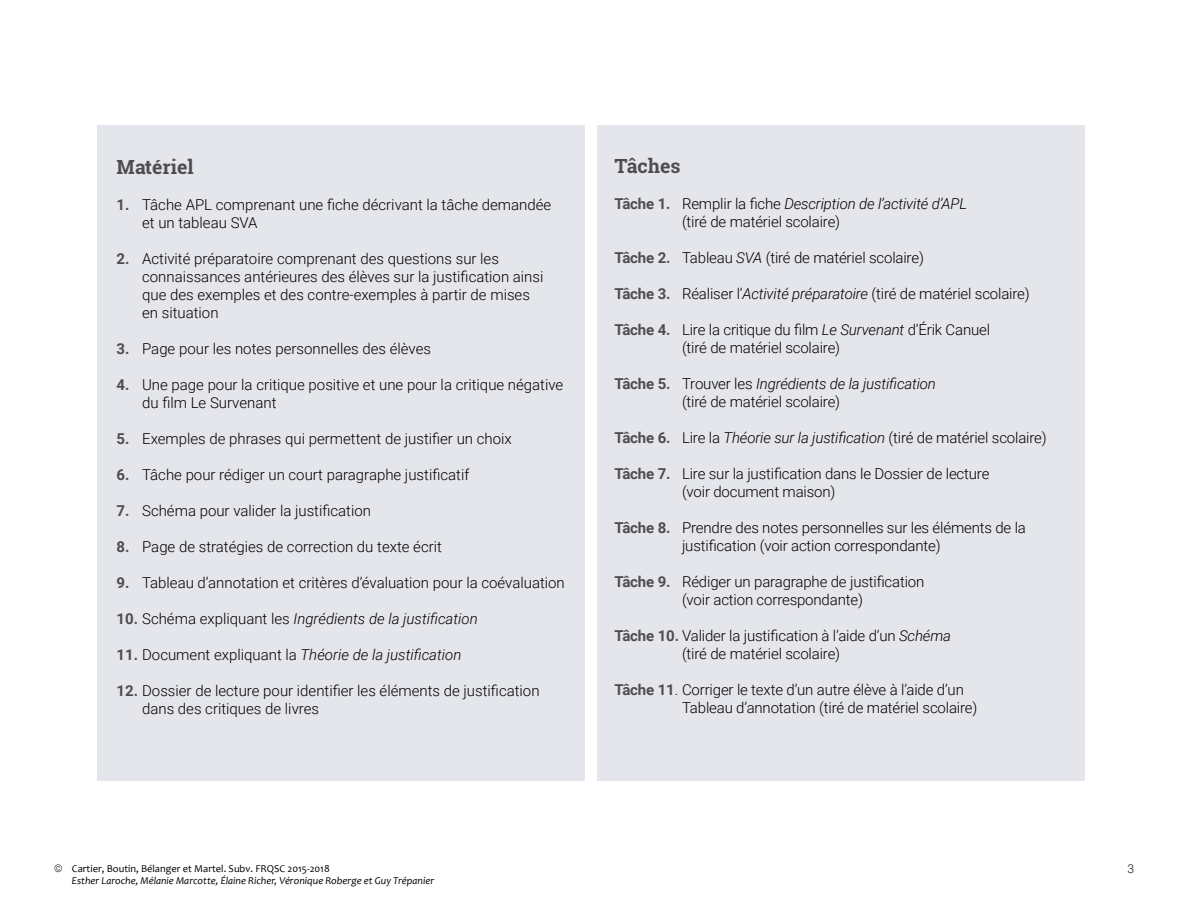
<style>
.page{position:relative;width:1188px;height:918px;background:#fff}
.page>*{position:absolute;margin:0;border:0;box-sizing:border-box;transform-origin:0 0}
.t1{font:700 19.5px "Roboto Slab";color:#4d4d4f}
.t2{font:300 15px/18px "Roboto";color:#000}
.t3{font:italic 300 15px "Roboto";color:#000}
.t4{font:300 12px "Roboto";color:#000}
.t5{font:italic 10.5px/12.6px "Candara";color:#000}
.s1{font-weight:700;color:#4d4d4f}
.s2{font-weight:700;font-style:normal;color:#4d4d4f}
.s3{font-style:normal}
.s4{font-style:italic}
.s5{font-family:"Roboto";font-weight:300;font-style:normal}
</style>
<div class="page">
<div style="left:97px;top:125px;width:487px;height:656px;background:#e5e6ec"></div>
<div style="left:597px;top:125px;width:487px;height:656px;background:#e5e6ec"></div>
<h1 class="t1" style="left:117px;top:153px;width:79px">Matériel</h1>
<p class="t2" style="left:142px;top:195px;width:411px;text-indent:-26px"><span class="s1">1.</span> Tâche APL comprenant une fiche décrivant la tâche demandée et un tableau SVA</p>
<p class="t2" style="left:142px;top:249px;width:403px;text-indent:-26px"><span class="s1">2.</span> Activité préparatoire comprenant des questions sur les connaissances antérieures des élèves sur la justification ainsi que des exemples et des contre-exemples à partir de mises en situation</p>
<p class="t2" style="left:117px;top:339px;width:316px"><span class="s1">3.</span> Page pour les notes personnelles des élèves</p>
<p class="t2" style="left:142px;top:375px;width:423px;text-indent:-26px"><span class="s1">4.</span> Une page pour la critique positive et une pour la critique négative du film Le Survenant</p>
<p class="t2" style="left:117px;top:429px;width:397px"><span class="s1">5.</span> Exemples de phrases qui permettent de justifier un choix</p>
<p class="t2" style="left:117px;top:465px;width:354px"><span class="s1">6.</span> Tâche pour rédiger un court paragraphe justificatif</p>
<p class="t2" style="left:117px;top:501px;width:256px"><span class="s1">7.</span> Schéma pour valider la justification</p>
<p class="t2" style="left:117px;top:537px;width:327px"><span class="s1">8.</span> Page de stratégies de correction du texte écrit</p>
<p class="t2" style="left:117px;top:573px;width:450px"><span class="s1">9.</span> Tableau d’annotation et critères d’évaluation pour la coévaluation</p>
<p class="t3" style="left:117px;top:608px;width:363px"><span class="s2">10.</span> <span class="s3">Schéma expliquant les</span> Ingrédients de la justification</p>
<p class="t3" style="left:117px;top:644px;width:346px"><span class="s2">11.</span> <span class="s3">Document expliquant la</span> Théorie de la justification</p>
<p class="t2" style="left:142px;top:681px;width:399px;text-indent:-26px"><span class="s1">12.</span> Dossier de lecture pour identifier les éléments de justification dans des critiques de livres</p>
<h1 class="t1" style="left:615px;top:153px;width:68px">Tâches</h1>
<p class="t2" style="left:682px;top:194px;width:287px;text-indent:-67px"><span class="s1">Tâche 1.</span> Remplir la fiche <span class="s4">Description de l’activité d’APL </span>(tiré de matériel scolaire)</p>
<p class="t2" style="left:615px;top:248px;width:311px"><span class="s1">Tâche 2.</span> Tableau <span class="s4">SVA</span> (tiré de matériel scolaire)</p>
<p class="t2" style="left:615px;top:284px;width:417px"><span class="s1">Tâche 3.</span> Réaliser l’<span class="s4">Activité préparatoire</span> (tiré de matériel scolaire)</p>
<p class="t2" style="left:682px;top:320px;width:310px;text-indent:-68px"><span class="s1">Tâche 4.</span> Lire la critique du film <span class="s4">Le Survenant</span> d’Érik Canuel (tiré de matériel scolaire)</p>
<p class="t2" style="left:682px;top:374px;width:256px;text-indent:-68px"><span class="s1">Tâche 5.</span> Trouver les <span class="s4">Ingrédients de la justification </span>(tiré de matériel scolaire)</p>
<p class="t2" style="left:615px;top:428px;width:434px"><span class="s1">Tâche 6.</span> Lire la <span class="s4">Théorie sur la justification</span> (tiré de matériel scolaire)</p>
<p class="t2" style="left:682px;top:464px;width:309px;text-indent:-68px"><span class="s1">Tâche 7.</span> Lire sur la justification dans le Dossier de lecture (voir document maison)</p>
<p class="t2" style="left:682px;top:518px;width:345px;text-indent:-68px"><span class="s1">Tâche 8.</span> Prendre des notes personnelles sur les éléments de la justification (voir action correspondante)</p>
<p class="t2" style="left:615px;top:572px;width:311px;text-align:center"><span class="s1">Tâche 9.</span> Rédiger un paragraphe de justification (voir action correspondante)</p>
<p class="t2" style="left:682px;top:626px;width:271px;text-indent:-68px"><span class="s1">Tâche 10.</span> Valider la justification à l’aide d’un <span class="s4">Schéma </span>(tiré de matériel scolaire)</p>
<p class="t2" style="left:682px;top:680px;width:297px;text-indent:-68px"><span class="s1">Tâche 11</span>. Corriger le texte d’un autre élève à l’aide d’un<br>Tableau d’annotation (tiré de matériel scolaire)</p>
<p class="t5" style="left:72px;top:862px;width:364px;text-indent:-18px"><span class="s5">©</span> <span class="s3">Cartier, Boutin, Bélanger et Martel. Subv. FRQSC 2015-2018<br></span>Esther Laroche, Mélanie Marcotte, Élaine Richer, Véronique Roberge et Guy Trépanier</p>
<p class="t4" style="left:1127px;top:860px;width:8px">3</p>
</div>
